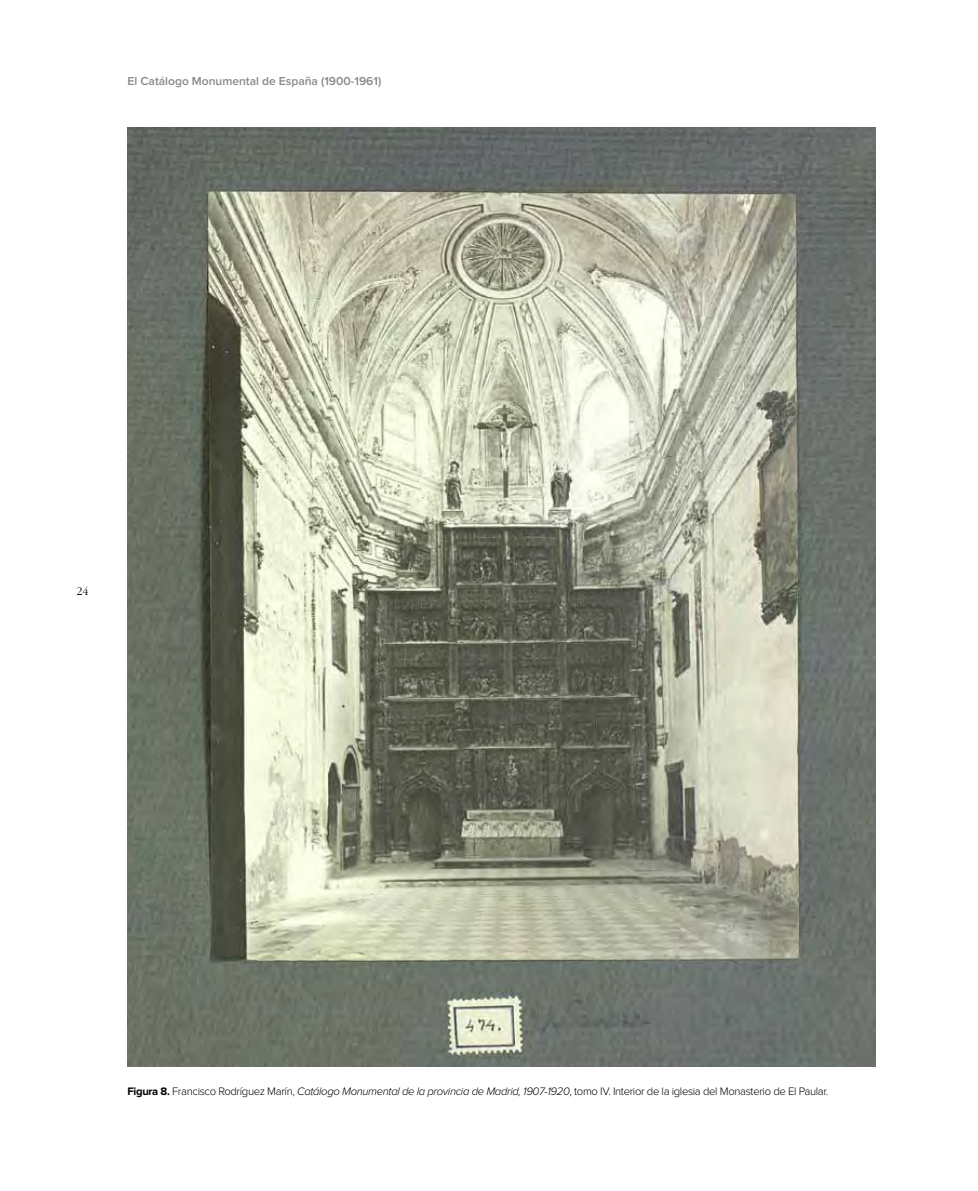
<style>
.page{position:relative;width:978px;height:1191px;background:#fff}
.page>*{position:absolute;margin:0;border:0;box-sizing:border-box;transform-origin:0 0}
.t1{font:600 12px "Proxima Nova";color:#87888a}
.t2{font:300 12px "ITC Garamond Std";color:#000}
.t3{font:300 11.25px "Proxima Nova";letter-spacing:-.03em;color:#000}
.s1{font-weight:700}
.s2{font-style:italic}
</style>
<div class="page">
<img style="left:128px;top:128px;width:748px;height:938px">
<p class="t1" style="left:128px;top:76px;width:255px">El Catálogo Monumental de España (1900-1961)</p>
<p class="t2" style="left:77px;top:585px;width:13px">24</p>
<p class="t3" style="left:128px;top:1085px;width:702px"><span class="s1">Figura 8.</span> Francisco Rodríguez Marín, <span class="s2">Catálogo Monumental de la provincia de Madrid, 1907-1920</span>, tomo IV. Interior de la iglesia del Monasterio de El Paular.</p>
</div>
